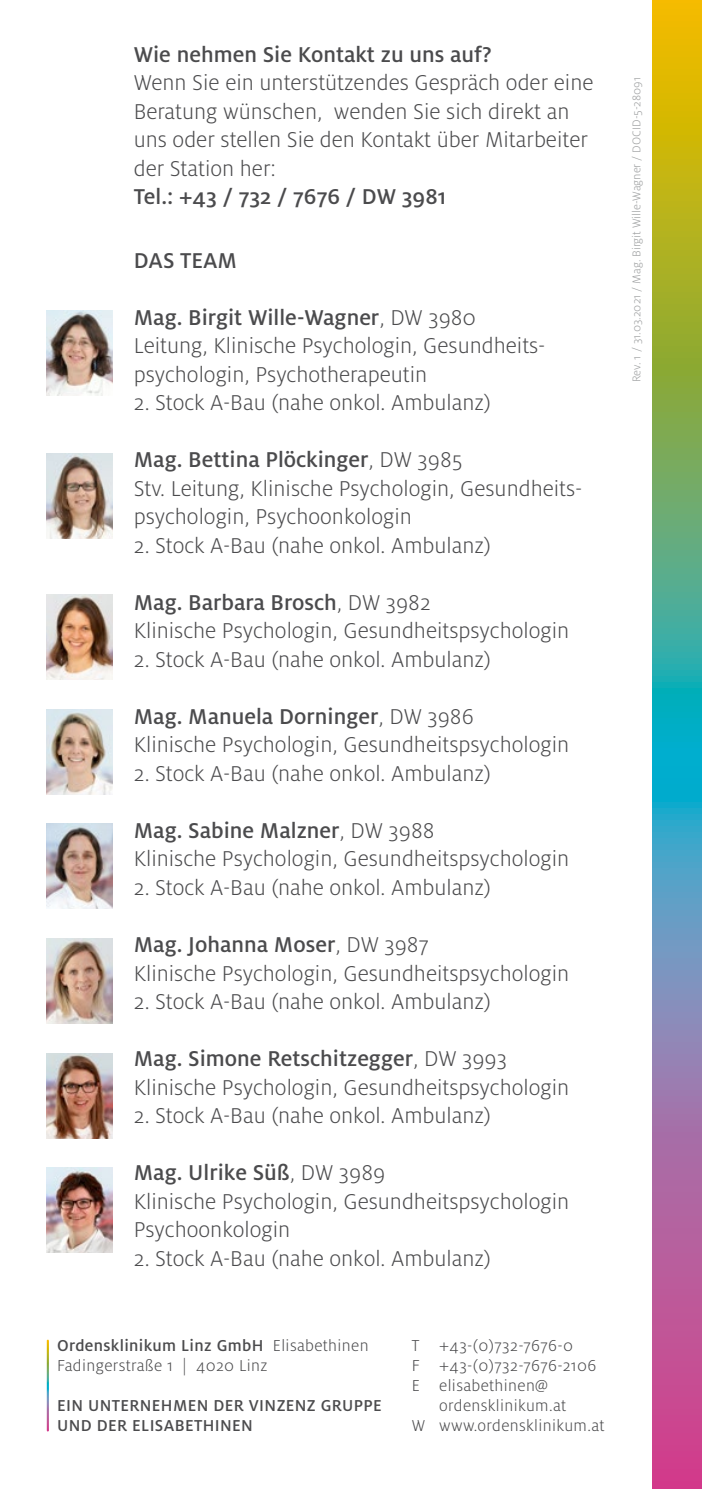
<style>
.page{position:relative;width:702px;height:1489px;background:#fff}
.page>*{position:absolute;margin:0;border:0;box-sizing:border-box;transform-origin:0 0}
.t1{font:300 23.75px/28.5px "Milo OT";color:#4b4b4d}
.t2{font:500 23.75px "Milo OT";color:#4b4b4d}
.t3{font:300 17.5px/20px "Milo OT";letter-spacing:.02em;color:#4b4b4d}
.t4{font:500 17.5px/20px "Milo OT";letter-spacing:.02em;color:#4b4b4d}
.t5{font:300 12.5px "Milo OT";color:#9c9e9f}
.s1{font-weight:500}
</style>
<div class="page">
<svg style="left:652px;top:0;width:50px;height:1488px;background:#8b937c"></svg>
<img style="left:47px;top:594px;width:65px;height:85px">
<img style="left:47px;top:709px;width:65px;height:85px">
<img style="left:47px;top:1053px;width:65px;height:85px">
<img style="left:47px;top:1167px;width:65px;height:85px">
<img style="left:47px;top:311px;width:65px;height:85px">
<img style="left:47px;top:453px;width:65px;height:85px">
<img style="left:47px;top:938px;width:65px;height:85px">
<img style="left:47px;top:823px;width:65px;height:85px">
<p class="t2" style="left:134px;top:41px;width:359px">Wie nehmen Sie Kontakt zu uns auf?</p>
<p class="t1" style="left:134px;top:69px;width:461px">Wenn Sie ein unterstützendes Gespräch oder eine Beratung wünschen, wenden Sie sich direkt an uns oder stellen Sie den Kontakt über Mitarbeiter der Station her:</p>
<p class="t2" style="left:134px;top:183px;width:314px">Tel.: +43 / 732 / 7676 / DW 3981</p>
<p class="t2" style="left:134px;top:247px;width:104px">DAS TEAM</p>
<p class="t1" style="left:134px;top:303px;width:413px"><span class="s1">Mag. Birgit Wille-Wagner</span>, DW 3980<br>Leitung, Klinische Psychologin, Gesundheits&shy;psychologin, Psychotherapeutin</p>
<p class="t1" style="left:134px;top:389px;width:358px">2. Stock A-Bau (nahe onkol. Ambulanz)</p>
<p class="t1" style="left:134px;top:446px;width:450px"><span class="s1">Mag. Bettina Plöckinger</span>, DW 3985<br>Stv. Leitung, Klinische Psychologin, Gesundheits&shy;psychologin, Psychoonkologin</p>
<p class="t1" style="left:134px;top:531px;width:358px">2. Stock A-Bau (nahe onkol. Ambulanz)</p>
<p class="t1" style="left:134px;top:588px;width:437px"><span class="s1">Mag. Barbara Brosch</span>, DW 3982<br>Klinische Psychologin, Gesundheitspsychologin</p>
<p class="t1" style="left:134px;top:645px;width:358px">2. Stock A-Bau (nahe onkol. Ambulanz)</p>
<p class="t1" style="left:134px;top:702px;width:437px"><span class="s1">Mag. Manuela Dorninger</span>, DW 3986<br>Klinische Psychologin, Gesundheitspsychologin</p>
<p class="t1" style="left:134px;top:759px;width:358px">2. Stock A-Bau (nahe onkol. Ambulanz)</p>
<p class="t1" style="left:134px;top:816px;width:437px"><span class="s1">Mag. Sabine Malzner</span>, DW 3988<br>Klinische Psychologin, Gesundheitspsychologin</p>
<p class="t1" style="left:134px;top:873px;width:358px">2. Stock A-Bau (nahe onkol. Ambulanz)</p>
<p class="t1" style="left:134px;top:930px;width:437px"><span class="s1">Mag. Johanna Moser</span>, DW 3987<br>Klinische Psychologin, Gesundheitspsychologin</p>
<p class="t1" style="left:134px;top:987px;width:358px">2. Stock A-Bau (nahe onkol. Ambulanz)</p>
<p class="t1" style="left:134px;top:1044px;width:437px"><span class="s1">Mag. Simone Retschitzegger</span>, DW 3993<br>Klinische Psychologin, Gesundheitspsychologin</p>
<p class="t1" style="left:134px;top:1101px;width:358px">2. Stock A-Bau (nahe onkol. Ambulanz)</p>
<p class="t1" style="left:134px;top:1158px;width:437px"><span class="s1">Mag. Ulrike Süß</span>, DW 3989<br>Klinische Psychologin, Gesundheitspsychologin<br>Psychoonkologin</p>
<p class="t1" style="left:134px;top:1244px;width:358px">2. Stock A-Bau (nahe onkol. Ambulanz)</p>
<p class="t5" style="left:629px;top:382px;width:306px;rotate:-90deg">Rev. 1 / 31.03.2021 / Mag. Birgit Wille-Wagner / DOCID-5-28091</p>
<p class="t3" style="left:57px;top:1335px;width:313px"><span class="s1">Ordensklinikum Linz GmbH</span> Elisabethinen<br>Fadingerstraße 1 | 4020 Linz</p>
<p class="t4" style="left:57px;top:1395px;width:326px">EIN UNTERNEHMEN DER VINZENZ GRUPPE<br>UND DER ELISABETHINEN</p>
<p class="t3" style="left:412px;top:1335px;width:163px">T +43-(0)732-7676-0</p>
<p class="t3" style="left:412px;top:1355px;width:186px">F +43-(0)732-7676-2106</p>
<p class="t3" style="left:412px;top:1375px;width:138px">E elisabethinen@</p>
<p class="t3" style="left:439px;top:1395px;width:128px">ordensklinikum.at</p>
<p class="t3" style="left:412px;top:1415px;width:194px">W www.ordensklinikum.at</p>
</div>
